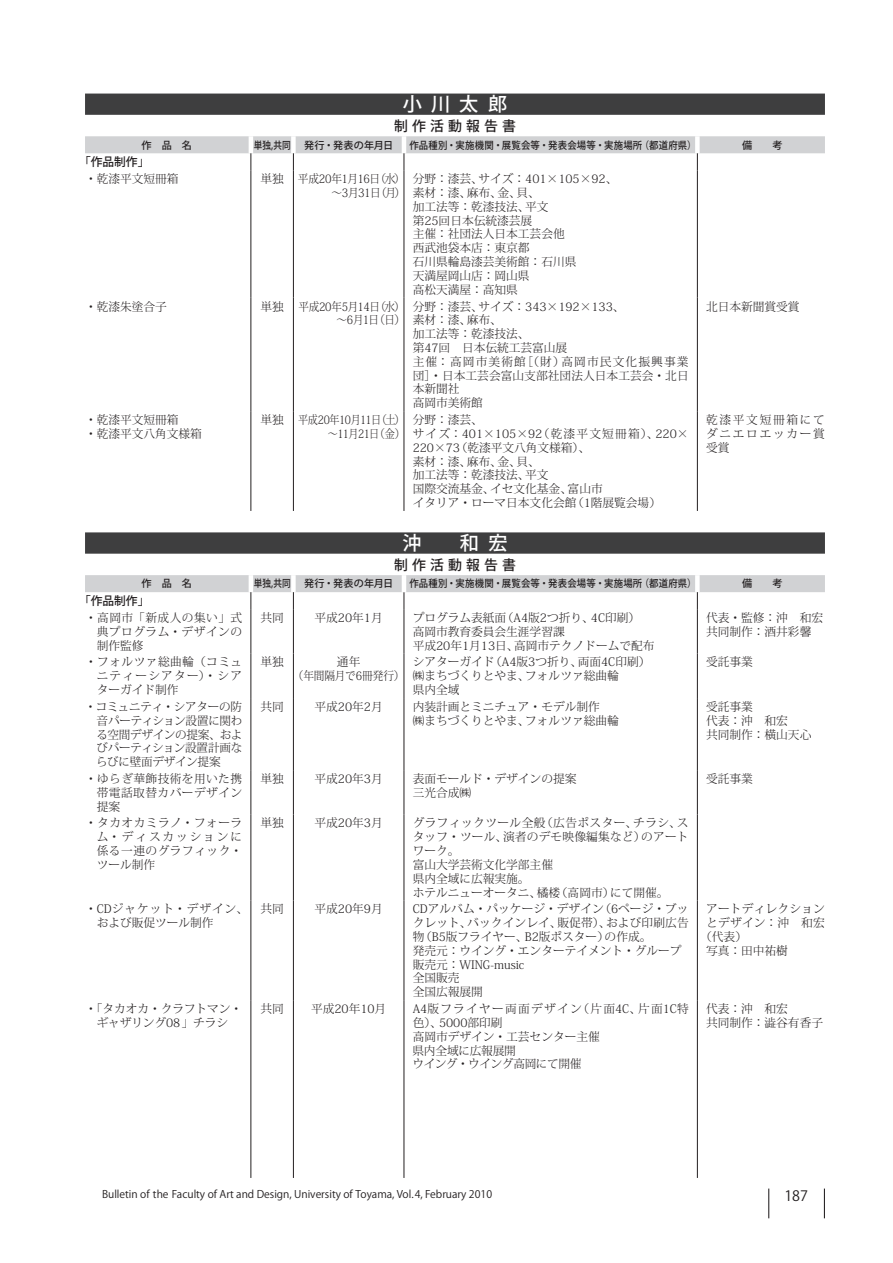
<style>
.page{position:relative;width:893px;height:1263px;background:#fff}
.page>*{position:absolute;margin:0;border:0;box-sizing:border-box;transform-origin:0 0}
.t1{font:500 19.2px "Koz Go Pro";letter-spacing:.485em;color:#fff}
.t2{font:14.25px "Koz Go Std";color:#231f20}
.t3{font:500 13.8px "Koz Go Pro";letter-spacing:.305em;color:#231f20}
.t4{font:300 11.7px/13.8px "Koz Min Pro";color:#231f20}
.t5{font:300 11.7px/13.8px "Koz Min Pro";letter-spacing:-.045em;color:#231f20;text-align:right}
.t6{font:300 11.7px/13.8px "Koz Min Pro";letter-spacing:-.025em;color:#231f20;text-align:right}
.t7{font:500 11.7px "Koz Go Pro";color:#231f20}
.t8{font:300 11.7px "Koz Min Pro";letter-spacing:.02em;color:#231f20}
.t9{font:10.5px "Koz Go Std";color:#231f20}
.t10{font:500 10.05px "Koz Go Pro";letter-spacing:.02em;color:#231f20;scale:.93 1}
.t11{font:500 10.05px "Koz Go Pro";letter-spacing:.02em;color:#231f20}
.t12{font:500 10.05px "Koz Go Pro";letter-spacing:.02em;color:#231f20;scale:.85 1}
</style>
<div class="page">
<hr style="left:768px;top:1188px;width:1px;height:30px;background:#231f20">
<hr style="left:824px;top:1188px;width:1px;height:30px;background:#231f20">
<div style="left:85px;top:94px;width:740px;height:21px;background:#3e3e3f"></div>
<svg style="left:85px;top:136px;width:740px;height:456px"></svg>
<hr style="left:249px;top:136px;width:4px;height:17px;background:#fff">
<div style="left:291px;top:136px;width:5px;height:17px;background:#fff"></div>
<hr style="left:249px;top:575px;width:4px;height:17px;background:#fff">
<div style="left:291px;top:575px;width:5px;height:17px;background:#fff"></div>
<svg style="left:251px;top:153px;width:1px;height:17px"></svg>
<svg style="left:293px;top:153px;width:1px;height:17px"></svg>
<hr style="left:251px;top:170px;width:1px;height:128px;background:#231f20">
<hr style="left:293px;top:170px;width:1px;height:128px;background:#231f20">
<hr style="left:251px;top:298px;width:1px;height:113px;background:#231f20">
<hr style="left:293px;top:298px;width:1px;height:113px;background:#231f20">
<hr style="left:251px;top:411px;width:1px;height:100px;background:#231f20">
<hr style="left:293px;top:411px;width:1px;height:100px;background:#231f20">
<svg style="left:251px;top:592px;width:1px;height:17px"></svg>
<svg style="left:293px;top:592px;width:1px;height:17px"></svg>
<svg style="left:404px;top:592px;width:1px;height:17px"></svg>
<hr style="left:251px;top:609px;width:1px;height:45px;background:#231f20">
<hr style="left:293px;top:609px;width:1px;height:45px;background:#231f20">
<hr style="left:251px;top:654px;width:1px;height:44px;background:#231f20">
<hr style="left:293px;top:654px;width:1px;height:44px;background:#231f20">
<hr style="left:251px;top:698px;width:1px;height:72px;background:#231f20">
<hr style="left:293px;top:698px;width:1px;height:72px;background:#231f20">
<hr style="left:251px;top:770px;width:1px;height:44px;background:#231f20">
<hr style="left:293px;top:770px;width:1px;height:44px;background:#231f20">
<hr style="left:251px;top:814px;width:1px;height:86px;background:#231f20">
<hr style="left:293px;top:814px;width:1px;height:86px;background:#231f20">
<hr style="left:251px;top:900px;width:1px;height:100px;background:#231f20">
<hr style="left:293px;top:900px;width:1px;height:100px;background:#231f20">
<hr style="left:251px;top:1000px;width:1px;height:178px;background:#231f20">
<hr style="left:293px;top:1000px;width:1px;height:178px;background:#231f20">
<hr style="left:402px;top:136px;width:4px;height:17px;background:#fff">
<hr style="left:402px;top:575px;width:4px;height:17px;background:#fff">
<svg style="left:404px;top:153px;width:1px;height:17px"></svg>
<div style="left:695px;top:136px;width:5px;height:17px;background:#fff"></div>
<div style="left:695px;top:575px;width:5px;height:17px;background:#fff"></div>
<svg style="left:697px;top:153px;width:1px;height:17px"></svg>
<svg style="left:697px;top:592px;width:1px;height:17px"></svg>
<hr style="left:404px;top:411px;width:1px;height:100px;background:#231f20">
<hr style="left:697px;top:411px;width:1px;height:100px;background:#231f20">
<hr style="left:404px;top:298px;width:1px;height:113px;background:#231f20">
<hr style="left:697px;top:298px;width:1px;height:113px;background:#231f20">
<hr style="left:404px;top:170px;width:1px;height:128px;background:#231f20">
<hr style="left:697px;top:170px;width:1px;height:128px;background:#231f20">
<hr style="left:404px;top:609px;width:1px;height:45px;background:#231f20">
<hr style="left:697px;top:609px;width:1px;height:45px;background:#231f20">
<hr style="left:404px;top:654px;width:1px;height:44px;background:#231f20">
<hr style="left:697px;top:654px;width:1px;height:44px;background:#231f20">
<hr style="left:404px;top:698px;width:1px;height:72px;background:#231f20">
<hr style="left:697px;top:698px;width:1px;height:72px;background:#231f20">
<hr style="left:404px;top:770px;width:1px;height:44px;background:#231f20">
<hr style="left:697px;top:770px;width:1px;height:44px;background:#231f20">
<hr style="left:404px;top:814px;width:1px;height:86px;background:#231f20">
<hr style="left:697px;top:814px;width:1px;height:86px;background:#231f20">
<hr style="left:404px;top:900px;width:1px;height:100px;background:#231f20">
<hr style="left:697px;top:900px;width:1px;height:100px;background:#231f20">
<hr style="left:404px;top:1000px;width:1px;height:178px;background:#231f20">
<hr style="left:697px;top:1000px;width:1px;height:178px;background:#231f20">
<h1 class="t1" style="left:403px;top:92px;width:106px">小川太郎</h1>
<p class="t3" style="left:394px;top:117px;width:123px">制作活動報告書</p>
<p class="t11" style="left:142px;top:138px;width:52px">作　品　名</p>
<p class="t12" style="left:254px;top:138px;width:45px">単独,共同</p>
<p class="t11" style="left:304px;top:138px;width:91px">発行・発表の年月日</p>
<p class="t10" style="left:409px;top:138px;width:310px">作品種別・実施機関・展覧会等・発表会場等・実施場所（都道府県）</p>
<p class="t11" style="left:742px;top:138px;width:42px">備　　考</p>
<p class="t7" style="left:79px;top:154px;width:72px">「作品制作」</p>
<p class="t4" style="left:85px;top:172px;width:95px">・乾漆平文短冊箱</p>
<p class="t5" style="left:260px;top:172px;width:146px">単独 平成20年1月16日（水）〜3月31日（月）</p>
<p class="t4" style="left:413px;top:172px;width:206px">分野：漆芸、サイズ：401×105×92、素材：漆、麻布、金、貝、<br>加工法等：乾漆技法、平文<br>第25回日本伝統漆芸展<br>主催：社団法人日本工芸会他<br>西武池袋本店：東京都<br>石川県輪島漆芸美術館：石川県<br>天満屋岡山店：岡山県<br>高松天満屋：高知県</p>
<p class="t4" style="left:85px;top:299px;width:83px">・乾漆朱塗合子</p>
<p class="t6" style="left:260px;top:299px;width:146px">単独 平成20年5月14日（水）〜6月1日（日）</p>
<p class="t4" style="left:413px;top:299px;width:278px">分野：漆芸、サイズ：343×192×133、<br>素材：漆、麻布、<br>加工法等：乾漆技法、<br>第47回　日本伝統工芸富山展<br>主催：高岡市美術館［（財）高岡市民文化振興事業団］・日本工芸会富山支部社団法人日本工芸会・北日本新聞社<br>高岡市美術館</p>
<p class="t4" style="left:706px;top:299px;width:95px">北日本新聞賞受賞</p>
<p class="t4" style="left:85px;top:412px;width:118px">・乾漆平文短冊箱<br>・乾漆平文八角文様箱</p>
<p class="t5" style="left:260px;top:412px;width:146px">単独 平成20年10月11日（土）〜11月21日（金）</p>
<p class="t4" style="left:413px;top:412px;width:277px">分野：漆芸、<br>サイズ：401×105×92（乾漆平文短冊箱）、220×<br>220×73（乾漆平文八角文様箱）、<br>素材：漆、麻布、金、貝、<br>加工法等：乾漆技法、平文<br>国際交流基金、イセ文化基金、富山市<br>イタリア・ローマ日本文化会館（1階展覧会場）</p>
<p class="t4" style="left:706px;top:412px;width:120px;text-align:justify">乾漆平文短冊箱にてダニエロエッカー賞受賞</p>
<h1 class="t1" style="left:402px;top:531px;width:106px">沖　和宏</h1>
<p class="t3" style="left:394px;top:556px;width:123px">制作活動報告書</p>
<p class="t11" style="left:142px;top:577px;width:52px">作　品　名</p>
<p class="t12" style="left:254px;top:577px;width:45px">単独,共同</p>
<p class="t11" style="left:304px;top:577px;width:91px">発行・発表の年月日</p>
<p class="t10" style="left:409px;top:577px;width:310px">作品種別・実施機関・展覧会等・発表会場等・実施場所（都道府県）</p>
<p class="t11" style="left:742px;top:577px;width:42px">備　　考</p>
<p class="t7" style="left:79px;top:593px;width:72px">「作品制作」</p>
<p class="t4" style="left:97px;top:610px;width:147px;text-align:justify;text-indent:-12px">・高岡市「新成人の集い」式典プログラム・デザインの制作監修</p>
<p class="t4" style="left:260px;top:610px;width:25px">共同</p>
<p class="t4" style="left:315px;top:610px;width:70px">平成20年1月</p>
<p class="t4" style="left:413px;top:610px;width:243px">プログラム表紙面（A4版2つ折り、4C印刷）高岡市教育委員会生涯学習課<br>平成20年1月13日、高岡市テクノドームで配布</p>
<p class="t4" style="left:706px;top:610px;width:118px">代表・監修：沖　和宏共同制作：酒井彩馨</p>
<p class="t4" style="left:97px;top:655px;width:147px;text-align:justify;text-indent:-12px">・フォルツァ総曲輪（コミュニティーシアター）・シアターガイド制作</p>
<p class="t4" style="left:260px;top:655px;width:25px">単独</p>
<p class="t4" style="left:293px;top:655px;width:113px;text-align:center">通年<br>（年間隔月で6冊発行）</p>
<p class="t4" style="left:413px;top:655px;width:239px">シアターガイド（A4版3つ折り、両面4C印刷）㈱まちづくりとやま、フォルツァ総曲輪<br>県内全域</p>
<p class="t4" style="left:706px;top:655px;width:48px">受託事業</p>
<p class="t4" style="left:96px;top:699px;width:148px;text-align:justify;text-indent:-12px">・コミュニティ・シアターの防音パーティション設置に関わる空間デザインの提案、およびパーティション設置計画ならびに壁面デザイン提案</p>
<p class="t4" style="left:260px;top:699px;width:25px">共同</p>
<p class="t4" style="left:315px;top:699px;width:70px">平成20年2月</p>
<p class="t4" style="left:413px;top:699px;width:208px">内装計画とミニチュア・モデル制作<br>㈱まちづくりとやま、フォルツァ総曲輪</p>
<p class="t4" style="left:706px;top:699px;width:107px">受託事業<br>代表：沖　和宏<br>共同制作：横山天心</p>
<p class="t4" style="left:97px;top:771px;width:147px;text-align:justify;text-indent:-12px">・ゆらぎ華飾技術を用いた携帯電話取替カバーデザイン提案</p>
<p class="t4" style="left:260px;top:771px;width:25px">単独</p>
<p class="t4" style="left:315px;top:771px;width:70px">平成20年3月</p>
<p class="t4" style="left:413px;top:771px;width:165px">表面モールド・デザインの提案三光合成㈱</p>
<p class="t4" style="left:706px;top:771px;width:48px">受託事業</p>
<p class="t4" style="left:97px;top:816px;width:147px;text-align:justify;text-indent:-12px">・タカオカミラノ・フォーラム・ディスカッションに係る一連のグラフィック・ツール制作</p>
<p class="t4" style="left:260px;top:816px;width:25px">単独</p>
<p class="t4" style="left:315px;top:816px;width:70px">平成20年3月</p>
<p class="t4" style="left:413px;top:816px;width:277px">グラフィックツール全般（広告ポスター、チラシ、スタッフ・ツール、演者のデモ映像編集など）のアートワーク。<br>富山大学芸術文化学部主催<br>県内全域に広報実施。<br>ホテルニューオータニ、橘楼（高岡市）にて開催。</p>
<p class="t4" style="left:97px;top:902px;width:153px;text-indent:-12px">・CDジャケット・デザイン、および販促ツール制作</p>
<p class="t4" style="left:260px;top:902px;width:25px">共同</p>
<p class="t4" style="left:315px;top:902px;width:70px">平成20年9月</p>
<p class="t4" style="left:413px;top:902px;width:278px">CDアルバム・パッケージ・デザイン（6ページ・ブックレット、バックインレイ、販促帯）、および印刷広告物（B5版フライヤー、B2版ポスター）の作成。<br>発売元：ウイング・エンターテイメント・グループ販売元：WING-music<br>全国販売<br>全国広報展開</p>
<p class="t8" style="left:706px;top:901px;width:120px">アートディレクション</p>
<p class="t4" style="left:706px;top:915px;width:120px">とデザイン：沖　和宏</p>
<p class="t4" style="left:700px;top:929px;width:48px">（代表）</p>
<p class="t4" style="left:706px;top:943px;width:83px">写真：田中祐樹</p>
<p class="t4" style="left:85px;top:1001px;width:159px;text-align:center">・「タカオカ・クラフトマン・ギャザリング08」チラシ</p>
<p class="t4" style="left:260px;top:1001px;width:25px">共同</p>
<p class="t4" style="left:311px;top:1001px;width:77px">平成20年10月</p>
<p class="t4" style="left:412px;top:1001px;width:278px">A4版フライヤー両面デザイン（片面4C、片面1C特色）、5000部印刷<br>高岡市デザイン・工芸センター主催<br>県内全域に広報展開<br>ウイング・ウイング高岡にて開催</p>
<p class="t4" style="left:706px;top:1001px;width:118px">代表：沖　和宏<br>共同制作：澁谷有香子</p>
<p class="t9" style="left:102px;top:1187px;width:392px">Bulletin of the Faculty of Art and Design, University of Toyama, Vol. 4, February 2010</p>
<p class="t2" style="left:784px;top:1187px;width:25px">187</p>
</div>
